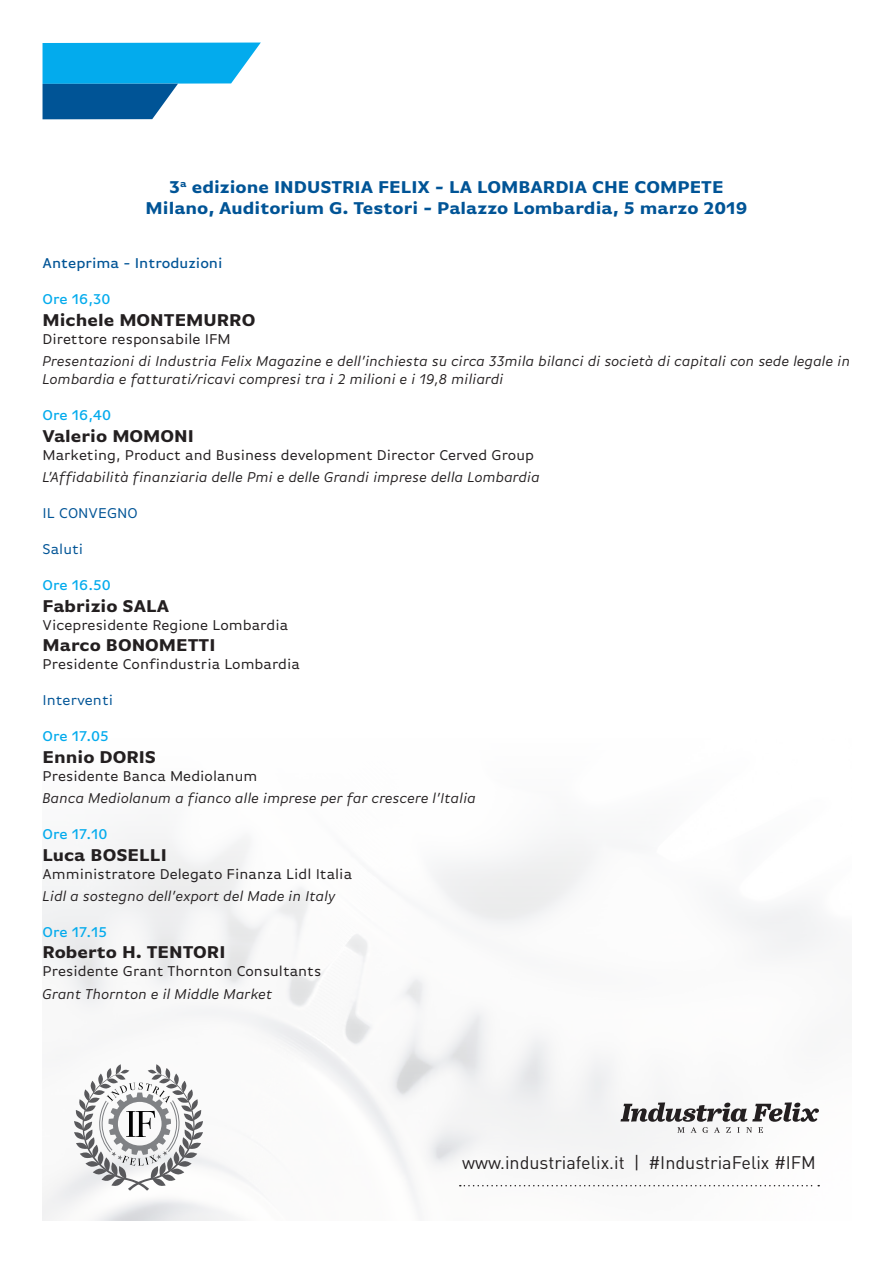
<style>
.page{position:relative;width:893px;height:1263px;background:#fff}
.page>*{position:absolute;margin:0;border:0;box-sizing:border-box;transform-origin:0 0}
.t1{font:700 18px "Basic Gothic Pro";color:#005496}
.t2{font:700 18px "Basic Gothic Pro";color:#231f20}
.t3{font:18px "DIN Pro";color:#231f20}
.t4{font:italic 15px/18px "Basic Gothic Pro";color:#231f20}
.t5{font:15px "Basic Gothic Pro";color:#231f20}
.t6{font:500 15px "Basic Gothic Pro";color:#03abed}
.t7{font:15px "Basic Gothic Pro";color:#005496}
.t8{font:500 15px "Basic Gothic Pro";color:#005496}
</style>
<div class="page">
<img style="left:43px;top:833px;width:785px;height:387px">
<svg style="left:620px;top:1102px;width:199px;height:31px"></svg>
<svg style="left:74px;top:1064px;width:129px;height:127px"></svg>
<svg style="left:460px;top:1185px;width:359px;height:1px"></svg>
<svg style="left:43px;top:43px;width:218px;height:76px"></svg>
<p class="t1" style="left:169px;top:176px;width:556px">3<sup>a</sup> edizione INDUSTRIA FELIX - LA LOMBARDIA CHE COMPETE</p>
<p class="t1" style="left:146px;top:198px;width:603px">Milano, Auditorium G. Testori - Palazzo Lombardia, 5 marzo 2019</p>
<p class="t8" style="left:43px;top:255px;width:182px">Anteprima - Introduzioni</p>
<p class="t6" style="left:43px;top:291px;width:69px">Ore 16,30</p>
<p class="t2" style="left:43px;top:309px;width:214px">Michele MONTEMURRO</p>
<p class="t5" style="left:43px;top:330px;width:190px">Direttore responsabile IFM</p>
<p class="t4" style="left:43px;top:352px;width:809px">Presentazioni di Industria Felix Magazine e dell’inchiesta su circa 33mila bilanci di società di capitali con sede legale in<br>Lombardia e fatturati/ricavi compresi tra i 2 milioni e i 19,8 miliardi</p>
<p class="t6" style="left:43px;top:407px;width:70px">Ore 16,40</p>
<p class="t2" style="left:43px;top:425px;width:153px">Valerio MOMONI</p>
<p class="t5" style="left:43px;top:446px;width:493px">Marketing, Product and Business development Director Cerved Group</p>
<p class="t4" style="left:43px;top:468px;width:499px">L’Affidabilità finanziaria delle Pmi e delle Grandi imprese della Lombardia</p>
<p class="t7" style="left:43px;top:504px;width:97px">IL CONVEGNO</p>
<p class="t7" style="left:43px;top:540px;width:42px">Saluti</p>
<p class="t6" style="left:43px;top:576px;width:70px">Ore 16.50</p>
<p class="t2" style="left:43px;top:595px;width:128px">Fabrizio SALA</p>
<p class="t5" style="left:43px;top:616px;width:247px">Vicepresidente Regione Lombardia</p>
<p class="t2" style="left:43px;top:635px;width:174px">Marco BONOMETTI</p>
<p class="t5" style="left:43px;top:656px;width:259px">Presidente Confindustria Lombardia</p>
<p class="t7" style="left:43px;top:692px;width:72px">Interventi</p>
<p class="t6" style="left:43px;top:728px;width:68px">Ore 17.05</p>
<p class="t2" style="left:43px;top:746px;width:115px">Ennio DORIS</p>
<p class="t5" style="left:43px;top:767px;width:216px">Presidente Banca Mediolanum</p>
<p class="t4" style="left:43px;top:789px;width:435px">Banca Mediolanum a fianco alle imprese per far crescere l’Italia</p>
<p class="t6" style="left:43px;top:825px;width:66px">Ore 17.10</p>
<p class="t2" style="left:43px;top:844px;width:126px">Luca BOSELLI</p>
<p class="t5" style="left:43px;top:865px;width:311px">Amministratore Delegato Finanza Lidl Italia</p>
<p class="t4" style="left:43px;top:887px;width:295px">Lidl a sostegno dell’export del Made in Italy</p>
<p class="t6" style="left:43px;top:923px;width:66px">Ore 17.15</p>
<p class="t2" style="left:43px;top:942px;width:184px">Roberto H. TENTORI</p>
<p class="t5" style="left:43px;top:963px;width:280px">Presidente Grant Thornton Consultants</p>
<p class="t4" style="left:43px;top:985px;width:231px">Grant Thornton e il Middle Market</p>
<p class="t3" style="left:462px;top:1150px;width:355px">www.industriafelix.it | #IndustriaFelix #IFM</p>
</div>
